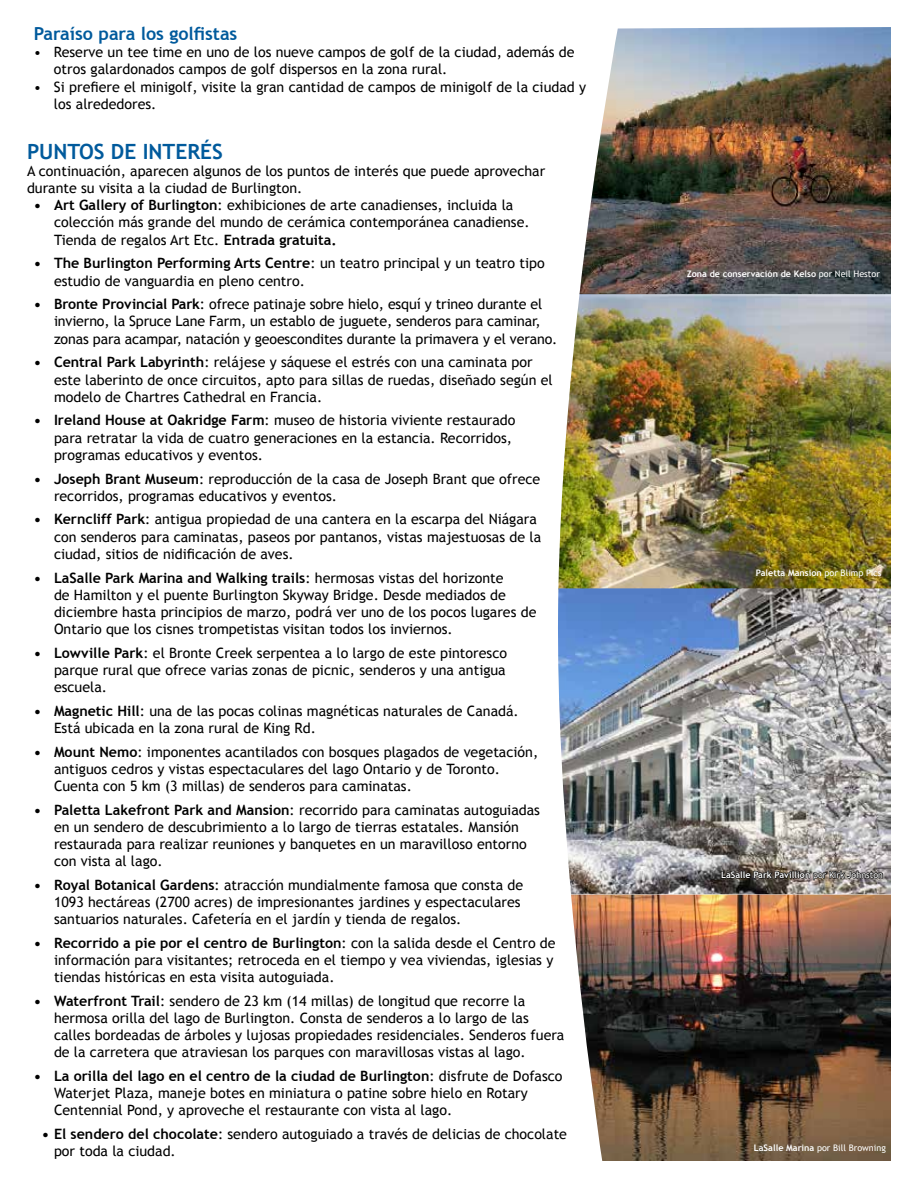
<style>
.page{position:relative;width:918px;height:1188px;background:#fff}
.page>*{position:absolute;margin:0;border:0;box-sizing:border-box;transform-origin:0 0}
.t1{font:700 21px "Trebuchet MS";color:#005a9c}
.t2{font:700 18px "Trebuchet MS";color:#005a9c}
.t3{font:14.25px/17.1px "Trebuchet MS";color:#000}
.t4{font:700 9px "Trebuchet MS";color:#fff}
.t5{font:9px "Trebuchet MS";color:#fff}
.s1{font-weight:700}
.s2{font-weight:400}
</style>
<div class="page">
<img style="left:558px;top:293px;width:333px;height:295px">
<img style="left:580px;top:27px;width:311px;height:267px">
<img style="left:558px;top:588px;width:333px;height:306px">
<img style="left:571px;top:895px;width:320px;height:266px">
<svg style="left:721px;top:870px;width:163px;height:11px;background:#46423e"></svg>
<p class="t2" style="left:34px;top:23px;width:205px">Paraíso para los golfistas</p>
<p class="t3" style="left:54px;top:44px;width:522px;text-indent:-20px">• Reserve un tee time en uno de los nueve campos de golf de la ciudad, además de otros galardonados campos de golf dispersos en la zona rural.</p>
<p class="t3" style="left:54px;top:78px;width:534px;text-indent:-20px">• Si prefiere el minigolf, visite la gran cantidad de campos de minigolf de la ciudad y los alrededores.</p>
<h1 class="t1" style="left:27px;top:138px;width:197px">PUNTOS DE INTERÉS</h1>
<p class="t3" style="left:27px;top:163px;width:520px">A continuación, aparecen algunos de los puntos de interés que puede aprovechar durante su visita a la ciudad de Burlington.</p>
<p class="t3" style="left:54px;top:197px;width:477px;text-indent:-20px"><span class="s1">• Art Gallery of Burlington</span>: exhibiciones de arte canadienses, incluida la colección más grande del mundo de cerámica contemporánea canadiense.<br>Tienda de regalos Art Etc. <span class="s1">Entrada gratuita.</span></p>
<p class="t3" style="left:54px;top:255px;width:492px;text-indent:-20px"><span class="s1">• The Burlington Performing Arts Centre</span>: un teatro principal y un teatro tipo estudio de vanguardia en pleno centro.</p>
<p class="t3" style="left:54px;top:296px;width:505px;text-indent:-20px"><span class="s1">• Bronte Provincial Park</span>: ofrece patinaje sobre hielo, esquí y trineo durante el invierno, la Spruce Lane Farm, un establo de juguete, senderos para caminar, zonas para acampar, natación y geoescondites durante la primavera y el verano.</p>
<p class="t3" style="left:54px;top:354px;width:500px;text-indent:-20px"><span class="s1">• Central Park Labyrinth</span>: relájese y sáquese el estrés con una caminata por este laberinto de once circuitos, apto para sillas de ruedas, diseñado según el modelo de Chartres Cathedral en Francia.</p>
<p class="t3" style="left:54px;top:412px;width:463px;text-indent:-20px"><span class="s1">• Ireland House at Oakridge Farm</span>: museo de historia viviente restaurado para retratar la vida de cuatro generaciones en la estancia. Recorridos, programas educativos y eventos.</p>
<p class="t3" style="left:54px;top:470px;width:488px;text-indent:-20px"><span class="s1">• Joseph Brant Museum</span>: reproducción de la casa de Joseph Brant que ofrece recorridos, programas educativos y eventos.</p>
<p class="t3" style="left:54px;top:511px;width:489px;text-indent:-20px"><span class="s1">• Kerncliff Park</span>: antigua propiedad de una cantera en la escarpa del Niágara con senderos para caminatas, paseos por pantanos, vistas majestuosas de la ciudad, sitios de nidificación de aves.</p>
<p class="t3" style="left:54px;top:569px;width:484px;text-indent:-20px"><span class="s1">• LaSalle Park Marina and Walking trails</span>: hermosas vistas del horizonte<br>de Hamilton y el puente Burlington Skyway Bridge. Desde mediados de diciembre hasta principios de marzo, podrá ver uno de los pocos lugares de Ontario que los cisnes trompetistas visitan todos los inviernos.</p>
<p class="t3" style="left:54px;top:644px;width:455px;text-align:justify;text-indent:-20px"><span class="s1">• Lowville Park</span>: el Bronte Creek serpentea a lo largo de este pintoresco parque rural que ofrece varias zonas de picnic, senderos y una antigua escuela.</p>
<p class="t3" style="left:54px;top:702px;width:466px;text-indent:-20px"><span class="s1">• Magnetic Hill</span>: una de las pocas colinas magnéticas naturales de Canadá.<br>Está ubicada en la zona rural de King Rd.</p>
<p class="t3" style="left:54px;top:743px;width:486px;text-indent:-20px"><span class="s1">• Mount Nemo</span>: imponentes acantilados con bosques plagados de vegetación, antiguos cedros y vistas espectaculares del lago Ontario y de Toronto.<br>Cuenta con 5 km (3 millas) de senderos para caminatas.</p>
<p class="t3" style="left:54px;top:801px;width:488px;text-indent:-20px"><span class="s1">• Paletta Lakefront Park and Mansion</span>: recorrido para caminatas autoguiadas en un sendero de descubrimiento a lo largo de tierras estatales. Mansión restaurada para realizar reuniones y banquetes en un maravilloso entorno con vista al lago.</p>
<p class="t3" style="left:54px;top:877px;width:471px;text-indent:-20px"><span class="s1">• Royal Botanical Gardens</span>: atracción mundialmente famosa que consta de<br>1093 hectáreas (2700 acres) de impresionantes jardines y espectaculares santuarios naturales. Cafetería en el jardín y tienda de regalos.</p>
<p class="t3" style="left:54px;top:935px;width:503px;text-indent:-20px"><span class="s1">• Recorrido a pie por el centro de Burlington</span>: con la salida desde el Centro de información para visitantes; retroceda en el tiempo y vea viviendas, iglesias y tiendas históricas en esta visita autoguiada.</p>
<p class="t3" style="left:54px;top:993px;width:512px;text-indent:-20px"><span class="s1">• Waterfront Trail</span>: sendero de 23 km (14 millas) de longitud que recorre la hermosa orilla del lago de Burlington. Consta de senderos a lo largo de las calles bordeadas de árboles y lujosas propiedades residenciales. Senderos fuera de la carretera que atraviesan los parques con maravillosas vistas al lago.</p>
<p class="t3" style="left:54px;top:1068px;width:510px;text-indent:-20px"><span class="s1">• La orilla del lago en el centro de la ciudad de Burlington</span>: disfrute de Dofasco<br>Waterjet Plaza, maneje botes en miniatura o patine sobre hielo en Rotary<br>Centennial Pond, y aproveche el restaurante con vista al lago.</p>
<p class="t3" style="left:54px;top:1126px;width:515px;text-indent:-12px"><span class="s1">• El sendero del chocolate</span>: sendero autoguiado a través de delicias de chocolate por toda la ciudad.</p>
<p class="t4" style="left:687px;top:268px;width:195px">Zona de conservación de Kelso <span class="s2">por Neil Hestor</span></p>
<p class="t4" style="left:756px;top:567px;width:127px">Paletta Mansion <span class="s2">por Blimp Pics</span></p>
<p class="t4" style="left:721px;top:869px;width:164px">LaSalle Park Pavillion <span class="s2">por Kirk Johnston</span></p>
<p class="t5" style="left:754px;top:1143px;width:133px"><span class="s1">LaSalle Marina</span> por Bill Browning</p>
</div>
